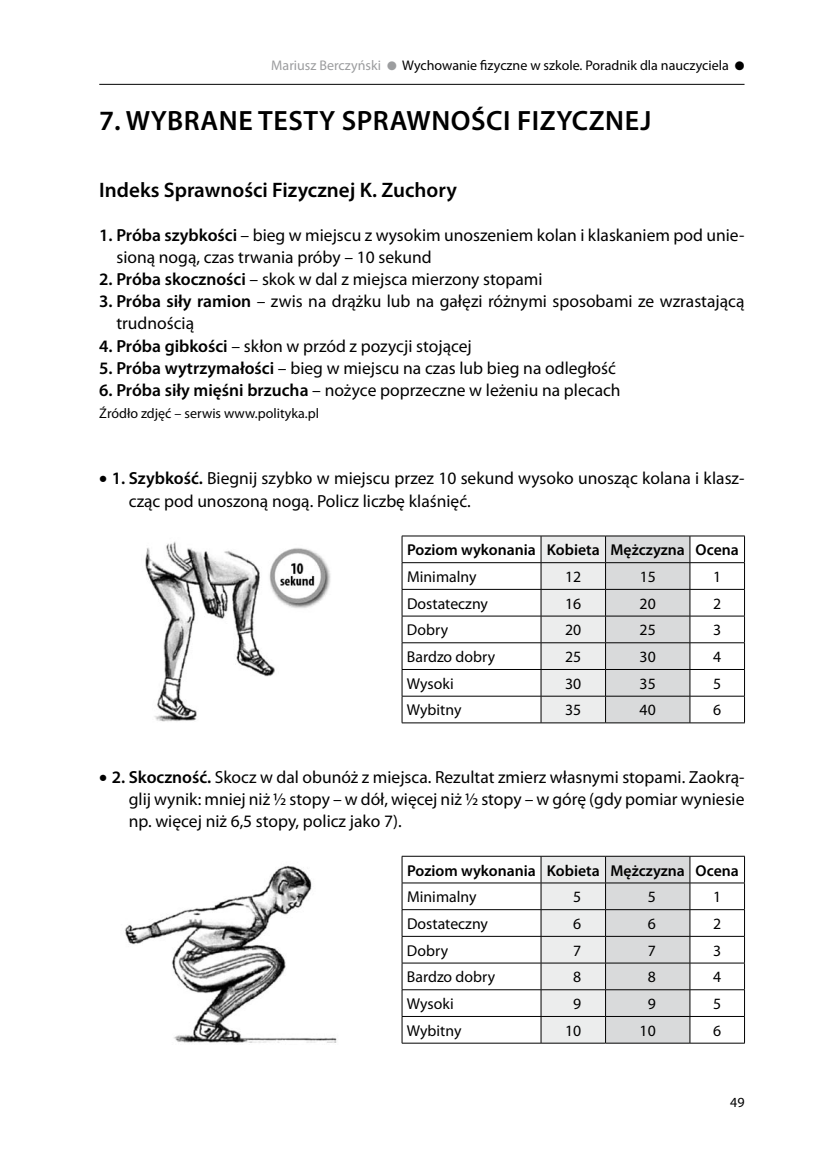
<style>
.page{position:relative;width:819px;height:1166px;background:#fff}
.page>*{position:absolute;margin:0;border:0;box-sizing:border-box;transform-origin:0 0}
.t1{font:600 28px "Myriad Pro";letter-spacing:.02em;color:#000}
.t2{font:600 21px "Myriad Pro";color:#000}
.t3{font:17.5px/22.2px "Myriad Pro";color:#000}
.t4{font:15.75px "Myriad Pro";color:#000}
.t5{font:600 15.75px "Myriad Pro";color:#000}
.t6{font:14px "Myriad Pro";color:#000}
.s1{color:#9c9d9f}
.s2{font-weight:600}
</style>
<div class="page">
<hr style="left:99px;top:84px;width:645px;height:1px;background:#000">
<hr style="left:402px;top:536px;width:139px;height:1px;background:#000">
<hr style="left:690px;top:536px;width:54px;height:1px;background:#000">
<hr style="left:402px;top:562px;width:139px;height:1px;background:#000">
<hr style="left:690px;top:562px;width:54px;height:1px;background:#000">
<hr style="left:402px;top:589px;width:139px;height:1px;background:#000">
<hr style="left:690px;top:589px;width:54px;height:1px;background:#000">
<hr style="left:402px;top:616px;width:139px;height:1px;background:#000">
<hr style="left:690px;top:616px;width:54px;height:1px;background:#000">
<hr style="left:402px;top:642px;width:139px;height:1px;background:#000">
<hr style="left:690px;top:642px;width:54px;height:1px;background:#000">
<hr style="left:402px;top:669px;width:139px;height:1px;background:#000">
<hr style="left:690px;top:669px;width:54px;height:1px;background:#000">
<hr style="left:402px;top:696px;width:139px;height:1px;background:#000">
<svg style="left:402px;top:536px;width:1px;height:186px"></svg>
<hr style="left:690px;top:696px;width:54px;height:1px;background:#000">
<svg style="left:540px;top:536px;width:150px;height:186px;background:#d5d5d6"></svg>
<svg style="left:744px;top:536px;width:1px;height:186px"></svg>
<hr style="left:402px;top:722px;width:139px;height:1px;background:#000">
<hr style="left:541px;top:722px;width:64px;height:1px;background:#000">
<hr style="left:605px;top:722px;width:85px;height:1px;background:#000">
<hr style="left:690px;top:722px;width:54px;height:1px;background:#000">
<hr style="left:402px;top:856px;width:139px;height:1px;background:#000">
<hr style="left:690px;top:856px;width:54px;height:1px;background:#000">
<hr style="left:402px;top:882px;width:139px;height:1px;background:#000">
<hr style="left:690px;top:882px;width:54px;height:1px;background:#000">
<hr style="left:402px;top:909px;width:139px;height:1px;background:#000">
<hr style="left:690px;top:909px;width:54px;height:1px;background:#000">
<hr style="left:402px;top:936px;width:139px;height:1px;background:#000">
<hr style="left:690px;top:936px;width:54px;height:1px;background:#000">
<hr style="left:402px;top:963px;width:139px;height:1px;background:#000">
<hr style="left:690px;top:963px;width:54px;height:1px;background:#000">
<hr style="left:402px;top:989px;width:139px;height:1px;background:#000">
<hr style="left:690px;top:989px;width:54px;height:1px;background:#000">
<hr style="left:402px;top:1016px;width:139px;height:1px;background:#000">
<svg style="left:402px;top:856px;width:1px;height:187px"></svg>
<hr style="left:690px;top:1016px;width:54px;height:1px;background:#000">
<svg style="left:540px;top:856px;width:150px;height:187px;background:#d4d5d6"></svg>
<svg style="left:744px;top:856px;width:1px;height:187px"></svg>
<hr style="left:402px;top:1043px;width:139px;height:1px;background:#000">
<hr style="left:541px;top:1043px;width:64px;height:1px;background:#000">
<hr style="left:605px;top:1043px;width:85px;height:1px;background:#000">
<hr style="left:690px;top:1043px;width:54px;height:1px;background:#000">
<img style="left:145px;top:541px;width:186px;height:181px">
<img style="left:125px;top:865px;width:212px;height:178px">
<p class="t6" style="left:271px;top:57px;width:475px"><span class="s1">Mariusz Berczyński</span> <span class="s1">●</span> Wychowanie fizyczne w szkole. Poradnik dla nauczyciela ●</p>
<h1 class="t1" style="left:99px;top:103px;width:553px">7. Wybrane testy sprawności fizycznej</h1>
<p class="t2" style="left:99px;top:176px;width:359px">Indeks Sprawności Fizycznej K. Zuchory</p>
<p class="t3" style="left:116px;top:224px;width:629px;text-indent:-17px"><span class="s2">1. Próba szybkości</span> – bieg w miejscu z wysokim unoszeniem kolan i klaskaniem pod unie&shy;sioną nogą, czas trwania próby – 10 sekund</p>
<p class="t3" style="left:99px;top:268px;width:444px"><span class="s2">2. Próba skoczności</span> – skok w dal z miejsca mierzony stopami</p>
<p class="t3" style="left:116px;top:290px;width:629px;text-indent:-17px"><span class="s2">3. Próba siły ramion</span> – zwis na drążku lub na gałęzi różnymi sposobami ze wzrastającą trudnością</p>
<p class="t3" style="left:99px;top:334px;width:374px"><span class="s2">4. Próba gibkości</span> – skłon w przód z pozycji stojącej</p>
<p class="t3" style="left:99px;top:356px;width:518px"><span class="s2">5. Próba wytrzymałości</span> – bieg w miejscu na czas lub bieg na odległość</p>
<p class="t3" style="left:99px;top:379px;width:523px"><span class="s2">6. Próba siły mięśni brzucha</span> – nożyce poprzeczne w leżeniu na plecach</p>
<p class="t6" style="left:99px;top:405px;width:221px">Źródło zdjęć – serwis www.polityka.pl</p>
<p class="t3" style="left:129px;top:467px;width:617px;text-indent:-30px">• <span class="s2">1. Szybkość.</span> Biegnij szybko w miejscu przez 10 sekund wysoko unosząc kolana i klasz&shy;cząc pod unoszoną nogą. Policz liczbę klaśnięć.</p>
<p class="t5" style="left:407px;top:540px;width:333px">Poziom wykonania Kobieta Mężczyzna Ocena</p>
<p class="t4" style="left:407px;top:567px;width:71px">Minimalny</p>
<p class="t4" style="left:565px;top:567px;width:18px">12</p>
<p class="t4" style="left:639px;top:567px;width:18px">15</p>
<p class="t4" style="left:713px;top:567px;width:10px">1</p>
<p class="t4" style="left:407px;top:594px;width:82px">Dostateczny</p>
<p class="t4" style="left:565px;top:594px;width:18px">16</p>
<p class="t4" style="left:639px;top:594px;width:18px">20</p>
<p class="t4" style="left:713px;top:594px;width:10px">2</p>
<p class="t4" style="left:407px;top:620px;width:43px">Dobry</p>
<p class="t4" style="left:565px;top:620px;width:18px">20</p>
<p class="t4" style="left:639px;top:620px;width:18px">25</p>
<p class="t4" style="left:713px;top:620px;width:10px">3</p>
<p class="t4" style="left:407px;top:647px;width:90px">Bardzo dobry</p>
<p class="t4" style="left:565px;top:647px;width:18px">25</p>
<p class="t4" style="left:639px;top:647px;width:18px">30</p>
<p class="t4" style="left:713px;top:647px;width:10px">4</p>
<p class="t4" style="left:407px;top:674px;width:48px">Wysoki</p>
<p class="t4" style="left:565px;top:674px;width:18px">30</p>
<p class="t4" style="left:639px;top:674px;width:18px">35</p>
<p class="t4" style="left:713px;top:674px;width:10px">5</p>
<p class="t4" style="left:407px;top:700px;width:56px">Wybitny</p>
<p class="t4" style="left:565px;top:700px;width:18px">35</p>
<p class="t4" style="left:639px;top:700px;width:18px">40</p>
<p class="t4" style="left:713px;top:700px;width:10px">6</p>
<p class="t3" style="left:129px;top:765px;width:617px;text-align:justify;text-indent:-30px">• <span class="s2">2. Skoczność.</span> Skocz w dal obunóż z miejsca. Rezultat zmierz własnymi stopami. Zaokrą&shy;glij wynik: mniej niż ½ stopy – w dół, więcej niż ½ stopy – w górę (gdy pomiar wyniesie np. więcej niż 6,5 stopy, policz jako 7).</p>
<p class="t5" style="left:407px;top:860px;width:333px">Poziom wykonania Kobieta Mężczyzna Ocena</p>
<p class="t4" style="left:407px;top:887px;width:71px">Minimalny</p>
<p class="t4" style="left:573px;top:887px;width:10px">5</p>
<p class="t4" style="left:647px;top:887px;width:10px">5</p>
<p class="t4" style="left:713px;top:887px;width:10px">1</p>
<p class="t4" style="left:407px;top:914px;width:82px">Dostateczny</p>
<p class="t4" style="left:573px;top:914px;width:10px">6</p>
<p class="t4" style="left:647px;top:914px;width:10px">6</p>
<p class="t4" style="left:713px;top:914px;width:10px">2</p>
<p class="t4" style="left:407px;top:940px;width:43px">Dobry</p>
<p class="t4" style="left:573px;top:940px;width:10px">7</p>
<p class="t4" style="left:647px;top:940px;width:10px">7</p>
<p class="t4" style="left:713px;top:940px;width:10px">3</p>
<p class="t4" style="left:407px;top:967px;width:90px">Bardzo dobry</p>
<p class="t4" style="left:573px;top:967px;width:10px">8</p>
<p class="t4" style="left:647px;top:967px;width:10px">8</p>
<p class="t4" style="left:713px;top:967px;width:10px">4</p>
<p class="t4" style="left:407px;top:994px;width:48px">Wysoki</p>
<p class="t4" style="left:573px;top:994px;width:10px">9</p>
<p class="t4" style="left:647px;top:994px;width:10px">9</p>
<p class="t4" style="left:713px;top:994px;width:10px">5</p>
<p class="t4" style="left:407px;top:1021px;width:56px">Wybitny</p>
<p class="t4" style="left:565px;top:1021px;width:18px">10</p>
<p class="t4" style="left:639px;top:1021px;width:18px">10</p>
<p class="t4" style="left:713px;top:1021px;width:10px">6</p>
<p class="t6" style="left:730px;top:1093px;width:16px">49</p>
</div>
